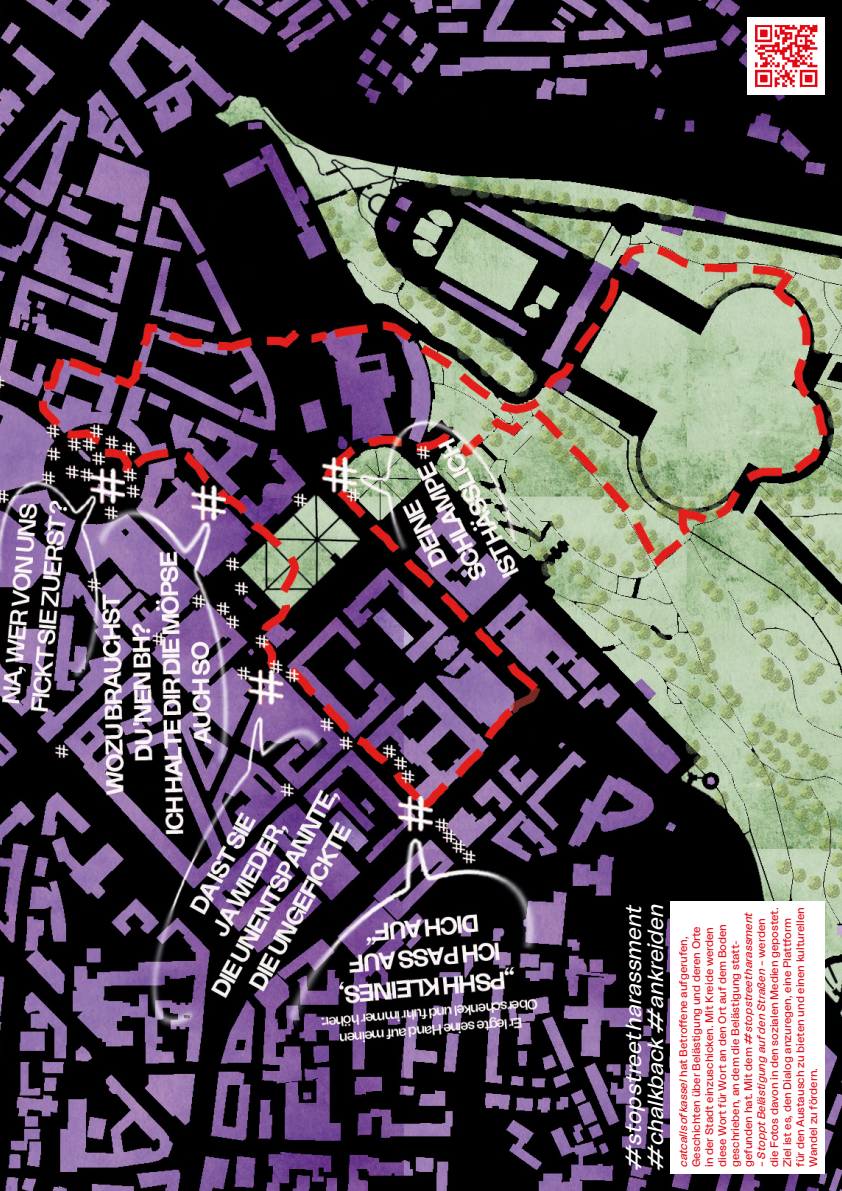
<style>
.page{position:relative;width:842px;height:1191px;background:#fff}
.page>*{position:absolute;margin:0;border:0;box-sizing:border-box;transform-origin:0 0}
.t1{font:italic 22px/22px "La Nord";letter-spacing:-.01em;color:#fff}
.t2{font:11px/13px "La Nord";color:#e30613}
.t3{font:italic 11px "La Nord";color:#e30613}
.s1{font-style:italic}
.s2{font-style:normal}
</style>
<div class="page">
<img style="left:0;top:0;width:842px;height:1191px">
<div style="left:670px;top:901px;width:155px;height:273px;background:#fff"></div>
<img style="left:748px;top:17px;width:77px;height:77px">
<h1 class="t1" style="left:621px;top:1169px;width:268px;rotate:-90deg">#stop street harassment #chalkback #ankreiden</h1>
<p class="t2" style="left:767px;top:1166px;width:261px;rotate:-90deg">die Fotos davon in den sozialen Medien gepostet.<br>Ziel ist es, den Dialog anzuregen, eine Plattform für den Austausch zu bieten und einen kulturellen Wandel zu fördern.</p>
<p class="t2" style="left:676px;top:1166px;width:256px;rotate:-90deg"><span class="s1">catcalls of kassel</span> hat Betroffene aufgerufen, Geschichten über Belästigung und deren Orte<br>in der Stadt einzuschicken. Mit Kreide werden diese Wort für Wort an den Ort auf dem Boden geschrieben, an dem die Belästigung statt&shy;gefunden hat. Mit dem #<span class="s1">stop street harassment</span></p>
<p class="t3" style="left:754px;top:1166px;width:250px;rotate:-90deg">– Stoppt Belästigung auf den Straßen – <span class="s2">werden</span></p>
</div>
